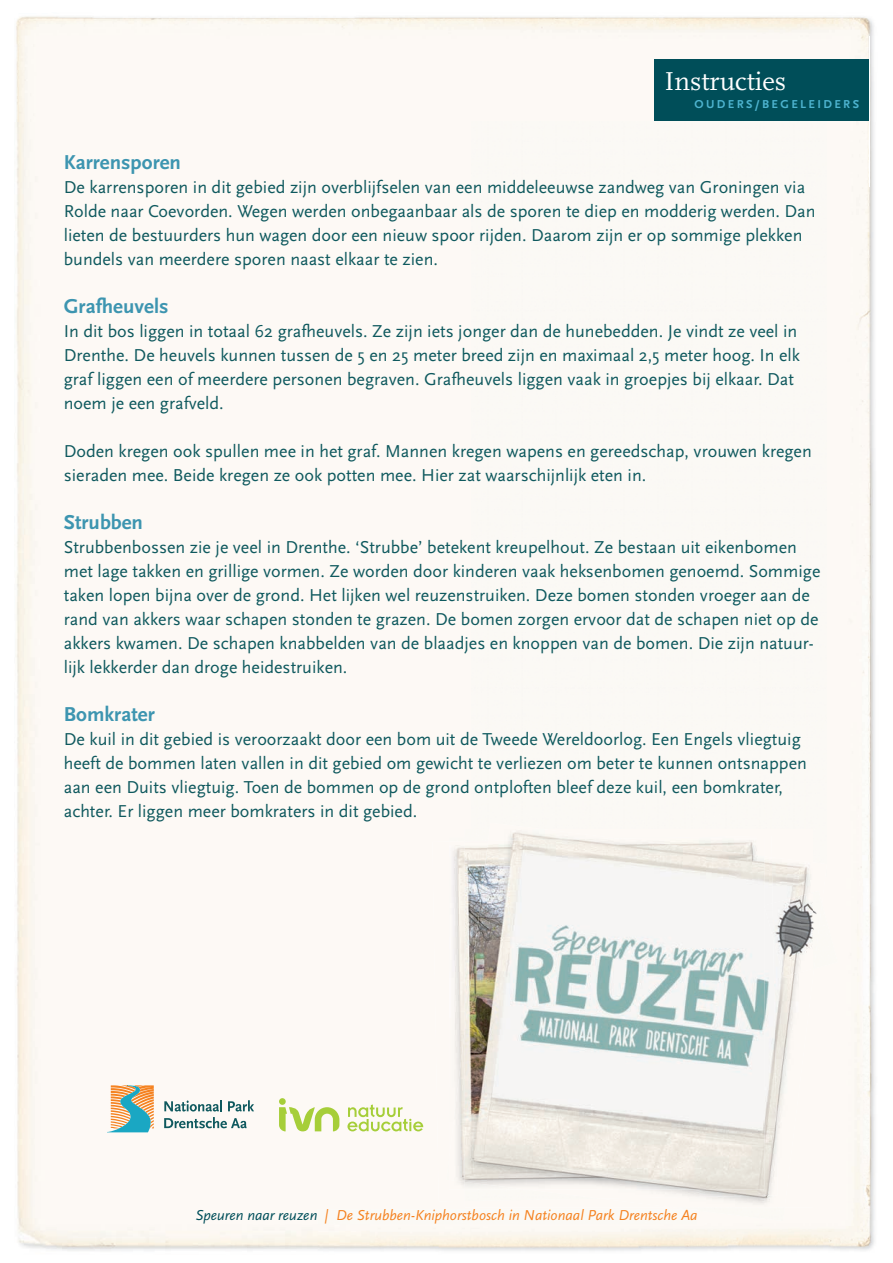
<style>
.page{position:relative;width:893px;height:1263px;background:#fff}
.page>*{position:absolute;margin:0;border:0;box-sizing:border-box;transform-origin:0 0}
.t1{font:27px "Scala";color:#fff}
.t2{font:700 21px "Scala Sans OT";color:#3d95b0}
.t3{font:18px/24px "Scala Sans OT";color:#0f595e}
.t4{font:italic 15px "Scala Sans OT";color:#f58220}
.t5{font:700 12px "Scala Sans OT";letter-spacing:.2em;color:#4db3cf}
.s1{color:#004e59}
</style>
<div class="page">
<div style="left:16px;top:122px;width:455px;height:1129px;background:#fdf9f5"></div>
<img style="left:16px;top:16px;width:858px;height:106px">
<img style="left:471px;top:1201px;width:404px;height:50px">
<div style="left:471px;top:121px;width:404px;height:755px;background:#fbf9f5"></div>
<img style="left:848px;top:876px;width:27px;height:325px">
<div style="left:317px;top:1209px;width:380px;height:15px;background:#fbf9f5"></div>
<div style="left:654px;top:60px;width:216px;height:61px;background:#004e59"></div>
<svg style="left:107px;top:1085px;width:47px;height:47px;background:#acb49b"></svg>
<svg style="left:164px;top:1100px;width:58px;height:11px"></svg>
<svg style="left:228px;top:1100px;width:26px;height:11px"></svg>
<svg style="left:164px;top:1117px;width:83px;height:11px"></svg>
<svg style="left:279px;top:1098px;width:144px;height:33px"></svg>
<img style="left:432px;top:841px;width:33px;height:360px">
<img style="left:465px;top:829px;width:23px;height:149px">
<img style="left:465px;top:978px;width:23px;height:229px">
<img style="left:465px;top:1189px;width:23px;height:12px">
<img style="left:465px;top:1182px;width:23px;height:7px">
<div style="left:489px;top:823px;width:338px;height:53px;background:#fbf9f5"></div>
<img style="left:446px;top:1157px;width:3px;height:23px">
<img style="left:449px;top:1031px;width:16px;height:151px">
<div style="left:672px;top:1207px;width:113px;height:14px;background:#fbf9f5"></div>
<img style="left:488px;top:829px;width:325px;height:378px">
<img style="left:488px;top:838px;width:131px;height:3px">
<img style="left:527px;top:856px;width:251px;height:342px">
<img style="left:813px;top:891px;width:9px;height:77px">
<img style="left:773px;top:892px;width:40px;height:85px">
<img style="left:764px;top:903px;width:9px;height:36px">
<hr style="left:870px;top:37px;width:1px;height:150px;background:#fff">
<h1 class="t1" style="left:664px;top:67px;width:123px">Instructies</h1>
<p class="t5" style="left:695px;top:98px;width:166px">OUDERS/BEGELEIDERS</p>
<p class="t2" style="left:64px;top:150px;width:119px">Karrensporen</p>
<p class="t3" style="left:64px;top:175px;width:753px">De karrensporen in dit gebied zijn overblijfselen van een middeleeuwse zandweg van Groningen via Rolde naar Coevorden. Wegen werden onbegaanbaar als de sporen te diep en modderig werden. Dan lieten de bestuurders hun wagen door een nieuw spoor rijden. Daarom zijn er op sommige plekken bundels van meerdere sporen naast elkaar te zien.</p>
<p class="t2" style="left:64px;top:294px;width:106px">Grafheuvels</p>
<p class="t3" style="left:64px;top:319px;width:738px">In dit bos liggen in totaal 62 grafheuvels. Ze zijn iets jonger dan de hunebedden. Je vindt ze veel in Drenthe. De heuvels kunnen tussen de 5 en 25 meter breed zijn en maximaal 2,5 meter hoog. In elk graf liggen een of meerdere personen begraven. Grafheuvels liggen vaak in groepjes bij elkaar. Dat noem je een grafveld.</p>
<p class="t3" style="left:64px;top:439px;width:750px">Doden kregen ook spullen mee in het graf. Mannen kregen wapens en gereedschap, vrouwen kregen sieraden mee. Beide kregen ze ook potten mee. Hier zat waarschijnlijk eten in.</p>
<p class="t2" style="left:64px;top:510px;width:81px">Strubben</p>
<p class="t3" style="left:64px;top:535px;width:758px">Strubbenbossen zie je veel in Drenthe. ‘Strubbe’ betekent kreupelhout. Ze bestaan uit eikenbomen met lage takken en grillige vormen. Ze worden door kinderen vaak heksenbomen genoemd. Sommige taken lopen bijna over de grond. Het lijken wel reuzenstruiken. Deze bomen stonden vroeger aan de rand van akkers waar schapen stonden te grazen. De bomen zorgen ervoor dat de schapen niet op de akkers kwamen. De schapen knabbelden van de blaadjes en knoppen van de bomen. Die zijn natuur&shy;lijk lekkerder dan droge heidestruiken.</p>
<p class="t2" style="left:64px;top:702px;width:92px">Bomkrater</p>
<p class="t3" style="left:64px;top:727px;width:745px">De kuil in dit gebied is veroorzaakt door een bom uit de Tweede Wereldoorlog. Een Engels vliegtuig heeft de bommen laten vallen in dit gebied om gewicht te verliezen om beter te kunnen ontsnappen aan een Duits vliegtuig. Toen de bommen op de grond ontploften bleef deze kuil, een bomkrater, achter. Er liggen meer bomkraters in dit gebied.</p>
<p class="t4" style="left:195px;top:1207px;width:504px"><span class="s1">Speuren naar reuzen</span> | De Strubben-Kniphorstbosch in Nationaal Park Drentsche Aa</p>
</div>
